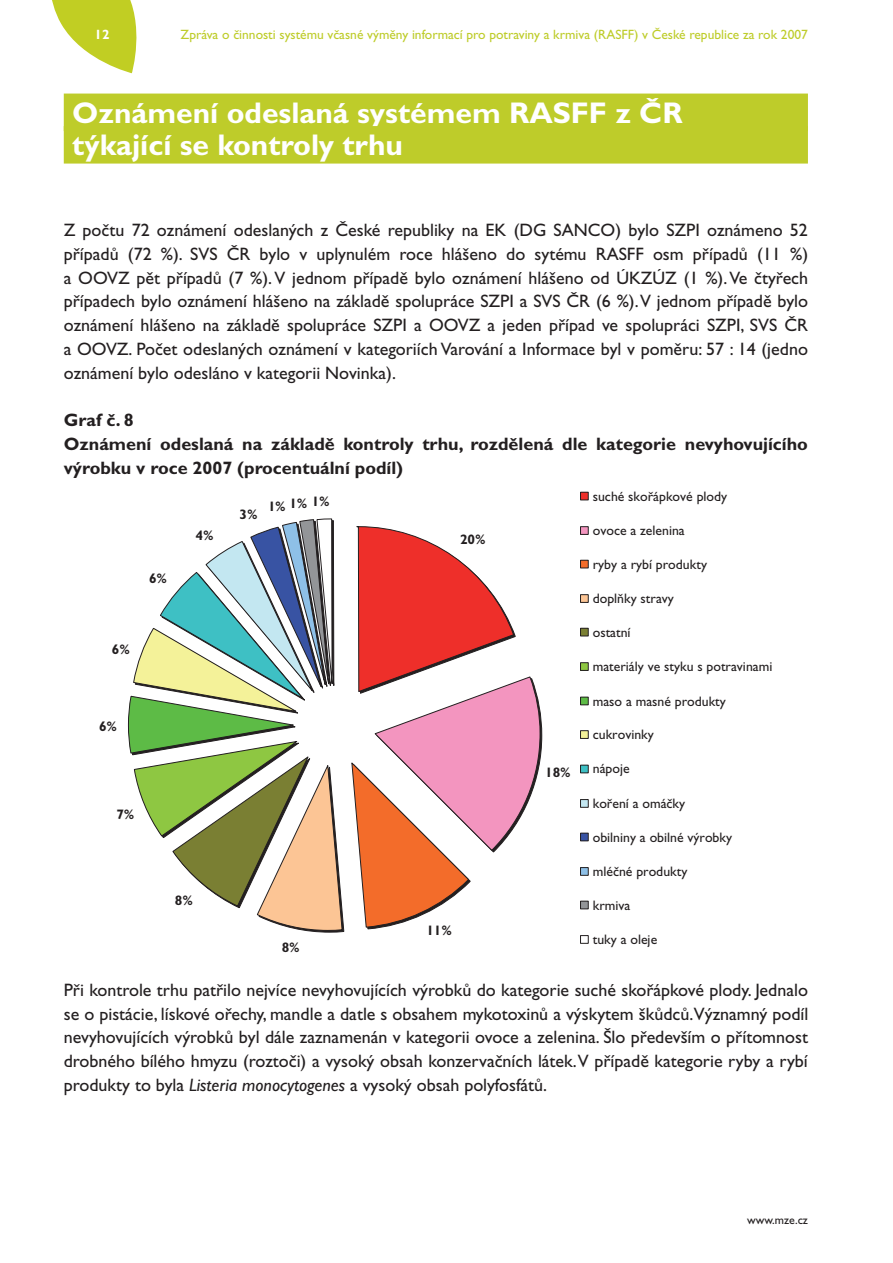
<style>
.page{position:relative;width:893px;height:1263px;background:#fff}
.page>*{position:absolute;margin:0;border:0;box-sizing:border-box;transform-origin:0 0}
.t1{font:700 30px/32.5px "Gill Sans CE";color:#fff}
.t2{font:18px/23.7px "Gill Sans CE";color:#231f20;text-align:justify}
.t3{font:700 18px/23.7px "Gill Sans CE";color:#231f20}
.t4{font:13.8px "Gill Sans CE";color:#231f20}
.t5{font:700 13.8px "Gill Sans CE";color:#231f20}
.t6{font:13.5px "Gill Sans CE";color:#becc2a}
.t7{font:700 13.5px "Gill Sans CE";color:#fff}
.t8{font:12px "Gill Sans CE";color:#231f20}
.s1{font-style:italic}
</style>
<div class="page">
<div style="left:64px;top:94px;width:744px;height:37px;background:#becc2a"></div>
<div style="left:64px;top:126px;width:744px;height:38px;background:#becc2a"></div>
<svg style="left:52px;top:0;width:84px;height:73px"></svg>
<svg style="left:351px;top:526px;width:192px;height:404px"></svg>
<svg style="left:128px;top:518px;width:217px;height:415px"></svg>
<div style="left:580px;top:492px;width:8px;height:8px;background:#ee2f2a"></div>
<div style="left:580px;top:492px;width:9px;height:8px;border:1px solid #231f20"></div>
<div style="left:580px;top:527px;width:8px;height:7px;background:#f395bf"></div>
<div style="left:580px;top:526px;width:9px;height:9px;border:1px solid #231f20"></div>
<div style="left:580px;top:560px;width:8px;height:8px;background:#f36c2a"></div>
<div style="left:580px;top:560px;width:9px;height:8px;border:1px solid #231f20"></div>
<div style="left:580px;top:595px;width:8px;height:7px;background:#fcc595"></div>
<div style="left:580px;top:594px;width:9px;height:9px;border:1px solid #231f20"></div>
<div style="left:580px;top:628px;width:8px;height:8px;background:#7a7f33"></div>
<div style="left:580px;top:628px;width:9px;height:8px;border:1px solid #231f20"></div>
<div style="left:580px;top:663px;width:8px;height:7px;background:#8ec742"></div>
<div style="left:580px;top:662px;width:9px;height:9px;border:1px solid #231f20"></div>
<div style="left:580px;top:697px;width:8px;height:8px;background:#5dbb46"></div>
<div style="left:580px;top:697px;width:9px;height:8px;border:1px solid #231f20"></div>
<div style="left:580px;top:731px;width:8px;height:7px;background:#f4f299"></div>
<div style="left:580px;top:730px;width:9px;height:9px;border:1px solid #231f20"></div>
<div style="left:580px;top:765px;width:8px;height:8px;background:#3ec0c4"></div>
<div style="left:580px;top:765px;width:9px;height:8px;border:1px solid #231f20"></div>
<div style="left:580px;top:799px;width:8px;height:8px;background:#c3e7f1"></div>
<div style="left:580px;top:799px;width:9px;height:9px;border:1px solid #231f20"></div>
<div style="left:580px;top:833px;width:8px;height:8px;background:#3853a3"></div>
<div style="left:580px;top:833px;width:9px;height:8px;border:1px solid #231f20"></div>
<div style="left:580px;top:867px;width:8px;height:8px;background:#8ec0e7"></div>
<div style="left:580px;top:867px;width:9px;height:9px;border:1px solid #231f20"></div>
<div style="left:580px;top:901px;width:8px;height:8px;background:#939598"></div>
<div style="left:580px;top:901px;width:9px;height:8px;border:1px solid #231f20"></div>
<div style="left:580px;top:935px;width:9px;height:9px;border:1px solid #231f20"></div>
<p class="t7" style="left:95px;top:30px;width:16px">12</p>
<p class="t6" style="left:181px;top:30px;width:629px">Zpráva o činnosti systému včasné výměny informací pro potraviny a krmiva (RASFF) v České republice za rok 2007</p>
<h1 class="t1" style="left:72px;top:99px;width:612px">Oznámení odeslaná systémem RASFF z ČR týkající se kontroly trhu</h1>
<p class="t2" style="left:64px;top:220px;width:746px">Z počtu 72 oznámení odeslaných z České republiky na EK (DG SANCO) bylo SZPI oznámeno 52 případů (72 %). SVS ČR bylo v uplynulém roce hlášeno do sytému RASFF osm případů (11 %) a OOVZ pět případů (7 %). V jednom případě bylo oznámení hlášeno od ÚKZÚZ (1 %). Ve čtyřech případech bylo oznámení hlášeno na základě spolupráce SZPI a SVS ČR (6 %). V jednom případě bylo oznámení hlášeno na základě spolupráce SZPI a OOVZ a jeden případ ve spolupráci SZPI, SVS ČR a OOVZ. Počet odeslaných oznámení v kategoriích Varování a Informace byl v poměru: 57 : 14 (jedno oznámení bylo odesláno v kategorii Novinka).</p>
<p class="t3" style="left:64px;top:410px;width:746px">Graf č. 8<br>Oznámení odeslaná na základě kontroly trhu, rozdělená dle kategorie nevyhovujícího výrobku v roce 2007 (procentuální podíl)</p>
<p class="t5" style="left:149px;top:574px;width:19px">6%</p>
<p class="t5" style="left:112px;top:644px;width:19px">6%</p>
<p class="t5" style="left:99px;top:721px;width:19px">6%</p>
<p class="t5" style="left:196px;top:531px;width:19px">4%</p>
<p class="t5" style="left:116px;top:810px;width:19px">7%</p>
<p class="t5" style="left:175px;top:896px;width:19px">8%</p>
<p class="t5" style="left:239px;top:509px;width:19px">3%</p>
<p class="t5" style="left:268px;top:498px;width:63px">1% 1% 1%</p>
<p class="t4" style="left:593px;top:491px;width:136px">suché skořápkové plody</p>
<p class="t4" style="left:593px;top:525px;width:94px">ovoce a zelenina</p>
<p class="t4" style="left:593px;top:559px;width:116px">ryby a rybí produkty</p>
<p class="t4" style="left:593px;top:594px;width:83px">doplňky stravy</p>
<p class="t4" style="left:593px;top:627px;width:39px">ostatní</p>
<p class="t4" style="left:593px;top:662px;width:181px">materiály ve styku s potravinami</p>
<p class="t4" style="left:593px;top:696px;width:135px">maso a masné produkty</p>
<p class="t4" style="left:593px;top:729px;width:63px">cukrovinky</p>
<p class="t4" style="left:593px;top:764px;width:38px">nápoje</p>
<p class="t4" style="left:593px;top:798px;width:94px">koření a omáčky</p>
<p class="t4" style="left:593px;top:832px;width:141px">obilniny a obilné výrobky</p>
<p class="t4" style="left:593px;top:866px;width:96px">mléčné produkty</p>
<p class="t4" style="left:593px;top:900px;width:39px">krmiva</p>
<p class="t4" style="left:593px;top:935px;width:66px">tuky a oleje</p>
<p class="t5" style="left:460px;top:535px;width:27px">20%</p>
<p class="t5" style="left:545px;top:767px;width:27px">18%</p>
<p class="t5" style="left:426px;top:926px;width:27px">11%</p>
<p class="t5" style="left:282px;top:942px;width:19px">8%</p>
<p class="t2" style="left:64px;top:980px;width:746px">Při kontrole trhu patřilo nejvíce nevyhovujících výrobků do kategorie suché skořápkové plody. Jednalo se o pistácie, lískové ořechy, mandle a datle s obsahem mykotoxinů a výskytem škůdců.Významný podíl nevyhovujících výrobků byl dále zaznamenán v kategorii ovoce a zelenina. Šlo především o přítomnost drobného bílého hmyzu (roztoči) a vysoký obsah konzervačních látek. V případě kategorie ryby a rybí produkty to byla <span class="s1">Listeria monocytogenes</span> a vysoký obsah polyfosfátů.</p>
<p class="t8" style="left:747px;top:1216px;width:62px">www.mze.cz</p>
</div>
